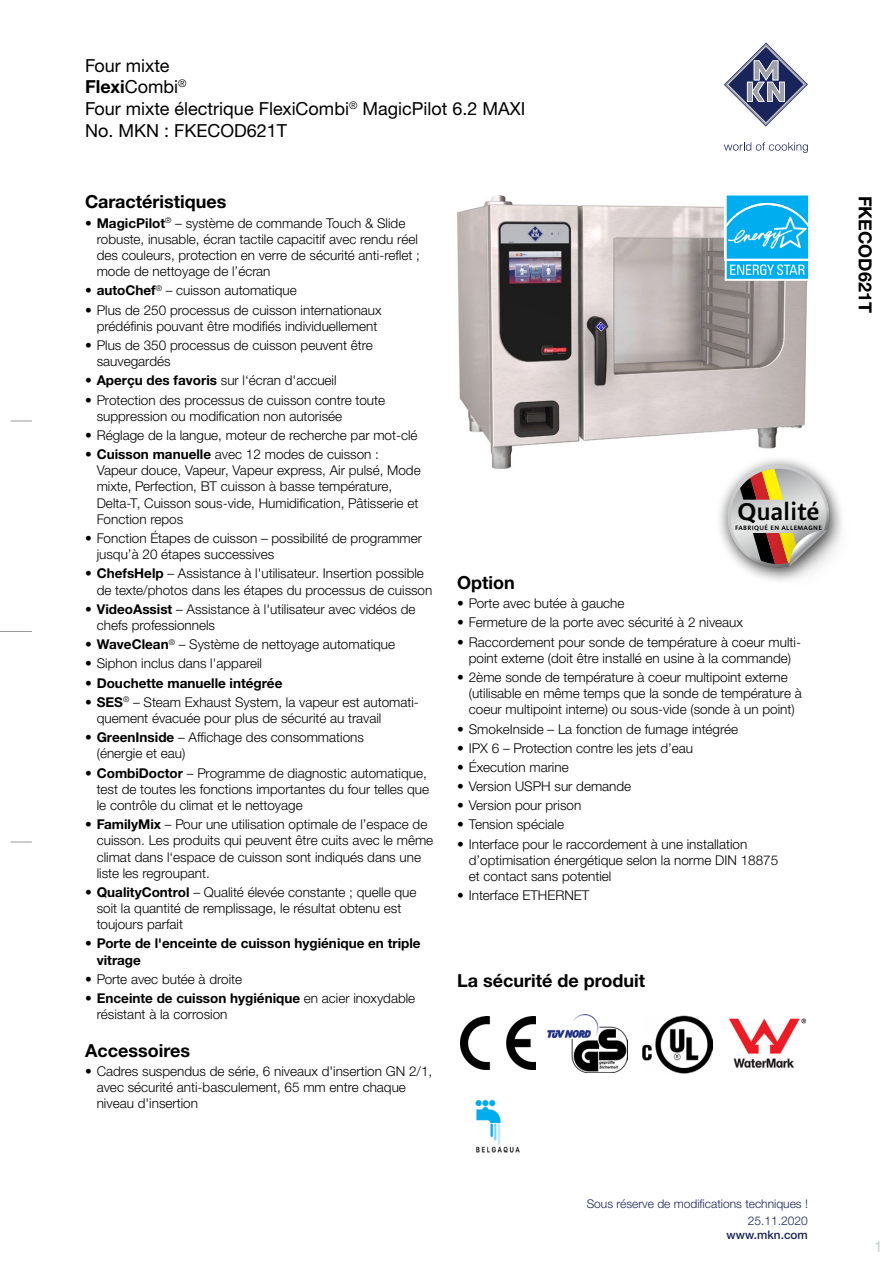
<style>
.page{position:relative;width:893px;height:1263px;background:#fff}
.page>*{position:absolute;margin:0;border:0;box-sizing:border-box;transform-origin:0 0}
.t1{font:500 23.7px "Alinea Sans";color:#000}
.t2{font:18px/21.6px "Helvetica Neue LTW1 G";color:#000}
.t3{font:700 18px "Helvetica Neue LTW1 G";color:#000}
.t4{font:15px "Helvetica Neue LTW1 G";color:#c3cccf}
.t5{font:300 13.5px/16.2px "Helvetica Neue LTW1 G";color:#000}
.t6{font:700 13.5px/16.2px "Helvetica Neue LTW1 G";color:#000}
.t7{font:300 12px/16.5px "Helvetica Neue LTW1 G";color:#19255a;text-align:right}
.t8{font:500 11.85px "Helvetica Neue LTW1 G";color:#19255a}
.t9{font:500 6.15px "Alinea Sans";letter-spacing:.075em;color:#000}
.s1{font-weight:700}
.s2{font-weight:300}
</style>
<div class="page">
<svg style="left:11px;top:421px;width:21px;height:1px"></svg>
<hr style="left:0;top:631px;width:32px;height:1px;background:#999">
<svg style="left:11px;top:842px;width:21px;height:1px"></svg>
<svg style="left:724px;top:43px;width:84px;height:84px"></svg>
<svg style="left:724px;top:142px;width:84px;height:11px"></svg>
<img style="left:457px;top:196px;width:351px;height:273px">
<img style="left:460px;top:1016px;width:75px;height:54px">
<img style="left:548px;top:1014px;width:80px;height:58px">
<img style="left:642px;top:1015px;width:71px;height:59px">
<img style="left:729px;top:1018px;width:78px;height:50px">
<img style="left:475px;top:1099px;width:45px;height:54px">
<svg style="left:725px;top:195px;width:84px;height:86px;background:#38bff2"></svg>
<div style="left:716px;top:455px;width:130px;height:130px;background:#000;opacity:.75"></div>
<div style="left:716px;top:454px;width:114px;height:93px;background:#fff;opacity:.6"></div>
<div style="left:726px;top:481px;width:115px;height:87px;background:#000;opacity:.35"></div>
<div style="left:767px;top:504px;width:88px;height:86px;background:#000;opacity:.75"></div>
<svg style="left:727px;top:465px;width:102px;height:102px;background:#c3b6a8"></svg>
<h2 class="t2" style="left:85px;top:54px;width:442px">Four mixte<br><span class="s1">Flexi</span>Combi<sup>®<br></sup>Four mixte électrique FlexiCombi<sup>®</sup> MagicPilot 6.2 MAXI<br>No. MKN : FKECOD621T</h2>
<h2 class="t3" style="left:85px;top:191px;width:143px">Caractéristiques</h2>
<p class="t5" style="left:97px;top:215px;width:325px;text-indent:-12px">• <span class="s1">MagicPilot</span><sup>®</sup> – système de commande Touch &amp; Slide robuste, inusable, écran tactile capacitif avec rendu réel des couleurs, protection en verre de sécurité anti-reflet ; mode de nettoyage de l’écran</p>
<p class="t5" style="left:85px;top:282px;width:213px">• <span class="s1">autoChef</span><sup>®</sup> – cuisson automatique</p>
<p class="t5" style="left:85px;top:302px;width:298px;text-align:center">• Plus de 250 processus de cuisson internationaux prédéfinis pouvant être modifiés individuellement</p>
<p class="t5" style="left:97px;top:337px;width:278px;text-indent:-12px">• Plus de 350 processus de cuisson peuvent être sauvegardés</p>
<p class="t5" style="left:85px;top:372px;width:253px">• <span class="s1">Aperçu des favoris</span> sur l‘écran d'accueil</p>
<p class="t5" style="left:97px;top:392px;width:290px;text-indent:-12px">• Protection des processus de cuisson contre toute suppression ou modification non autorisée</p>
<p class="t5" style="left:85px;top:427px;width:334px">• Réglage de la langue, moteur de recherche par mot-clé</p>
<p class="t5" style="left:97px;top:446px;width:325px;text-indent:-12px">• <span class="s1">Cuisson manuelle</span> avec 12 modes de cuisson :<br>Vapeur douce, Vapeur, Vapeur express, Air pulsé, Mode mixte, Perfection, BT cuisson à basse température, Delta-T, Cuisson sous-vide, Humidification, Pâtisserie et Fonction repos</p>
<p class="t5" style="left:97px;top:530px;width:327px;text-indent:-12px">• Fonction Étapes de cuisson – possibilité de programmer jusqu’à 20 étapes successives</p>
<p class="t5" style="left:97px;top:565px;width:337px;text-indent:-12px">• <span class="s1">ChefsHelp</span> – Assistance à l'utilisateur. Insertion possible de texte/photos dans les étapes du processus de cuisson</p>
<p class="t5" style="left:97px;top:601px;width:320px;text-indent:-12px">• <span class="s1">VideoAssist</span> – Assistance à l'utilisateur avec vidéos de chefs professionnels</p>
<p class="t5" style="left:85px;top:636px;width:312px">• <span class="s1">WaveClean</span><sup>®</sup> – Système de nettoyage automatique</p>
<p class="t5" style="left:85px;top:655px;width:179px">• Siphon inclus dans l'appareil</p>
<p class="t6" style="left:85px;top:675px;width:199px"><span class="s2">•</span> Douchette manuelle intégrée</p>
<p class="t5" style="left:97px;top:694px;width:324px;text-indent:-12px">• <span class="s1">SES</span><sup>®</sup> – Steam Exhaust System, la vapeur est automati&shy;quement évacuée pour plus de sécurité au travail</p>
<p class="t5" style="left:97px;top:729px;width:269px;text-indent:-12px">• <span class="s1">GreenInside</span> – Affichage des consommations (énergie et eau)</p>
<p class="t5" style="left:97px;top:764px;width:334px;text-indent:-12px">• <span class="s1">CombiDoctor</span> – Programme de diagnostic automatique, test de toutes les fonctions importantes du four telles que le contrôle du climat et le nettoyage</p>
<p class="t5" style="left:97px;top:816px;width:338px;text-indent:-12px">• <span class="s1">FamilyMix</span> – Pour une utilisation optimale de l’espace de cuisson. Les produits qui peuvent être cuits avec le même climat dans l‘espace de cuisson sont indiqués dans une liste les regroupant.</p>
<p class="t5" style="left:97px;top:884px;width:321px;text-indent:-12px">• <span class="s1">QualityControl</span> – Qualité élevée constante ; quelle que soit la quantité de remplissage, le résultat obtenu est toujours parfait</p>
<p class="t6" style="left:97px;top:935px;width:325px;text-indent:-12px"><span class="s2">•</span> Porte de l'enceinte de cuisson hygiénique en triple vitrage</p>
<p class="t5" style="left:85px;top:971px;width:159px">• Porte avec butée à droite</p>
<p class="t5" style="left:97px;top:990px;width:320px;text-indent:-12px">• <span class="s1">Enceinte de cuisson hygiénique</span> en acier inoxydable résistant à la corrosion</p>
<h2 class="t3" style="left:85px;top:1039px;width:107px">Accessoires</h2>
<p class="t5" style="left:97px;top:1063px;width:337px;text-indent:-12px">• Cadres suspendus de série, 6 niveaux d'insertion GN 2/1, avec sécurité anti-basculement, 65 mm entre chaque niveau d'insertion</p>
<h1 class="t1" style="left:737px;top:497px;width:84px">QUALITÉ</h1>
<p class="t9" style="left:735px;top:524px;width:88px">FABRIQUÉ EN ALLEMAGNE</p>
<h2 class="t3" style="left:457px;top:571px;width:59px">Option</h2>
<p class="t5" style="left:457px;top:595px;width:169px">• Porte avec butée à gauche</p>
<p class="t5" style="left:457px;top:614px;width:287px">• Fermeture de la porte avec sécurité à 2 niveaux</p>
<p class="t5" style="left:457px;top:634px;width:345px;text-align:center">• Raccordement pour sonde de température à coeur multi&shy;point externe (doit être installé en usine à la commande)</p>
<p class="t5" style="left:469px;top:669px;width:334px;text-indent:-12px">• 2ème sonde de température à coeur multipoint externe (utilisable en même temps que la sonde de température à coeur multipoint interne) ou sous-vide (sonde à un point)</p>
<p class="t5" style="left:457px;top:720px;width:283px">• SmokeInside – La fonction de fumage intégrée</p>
<p class="t5" style="left:457px;top:740px;width:237px">• IPX 6 – Protection contre les jets d’eau</p>
<p class="t5" style="left:457px;top:759px;width:113px">• Éxecution marine</p>
<p class="t5" style="left:457px;top:778px;width:176px">• Version USPH sur demande</p>
<p class="t5" style="left:457px;top:797px;width:126px">• Version pour prison</p>
<p class="t5" style="left:457px;top:816px;width:108px">• Tension spéciale</p>
<p class="t5" style="left:469px;top:836px;width:311px;text-indent:-12px">• Interface pour le raccordement à une installation d’optimisation énergétique selon la norme DIN 18875 et contact sans potentiel</p>
<p class="t5" style="left:457px;top:887px;width:134px">• Interface ETHERNET</p>
<h2 class="t3" style="left:457px;top:970px;width:190px">La sécurité de produit</h2>
<p class="t7" style="left:587px;top:1196px;width:223px">Sous réserve de modifications techniques !<br>25.11.2020</p>
<p class="t8" style="left:726px;top:1227px;width:83px">www.mkn.com</p>
<h2 class="t3" style="left:876px;top:196px;width:119px;rotate:90deg">FKECOD621T</h2>
<p class="t4" style="left:874px;top:1237px;width:10px">1</p>
</div>
